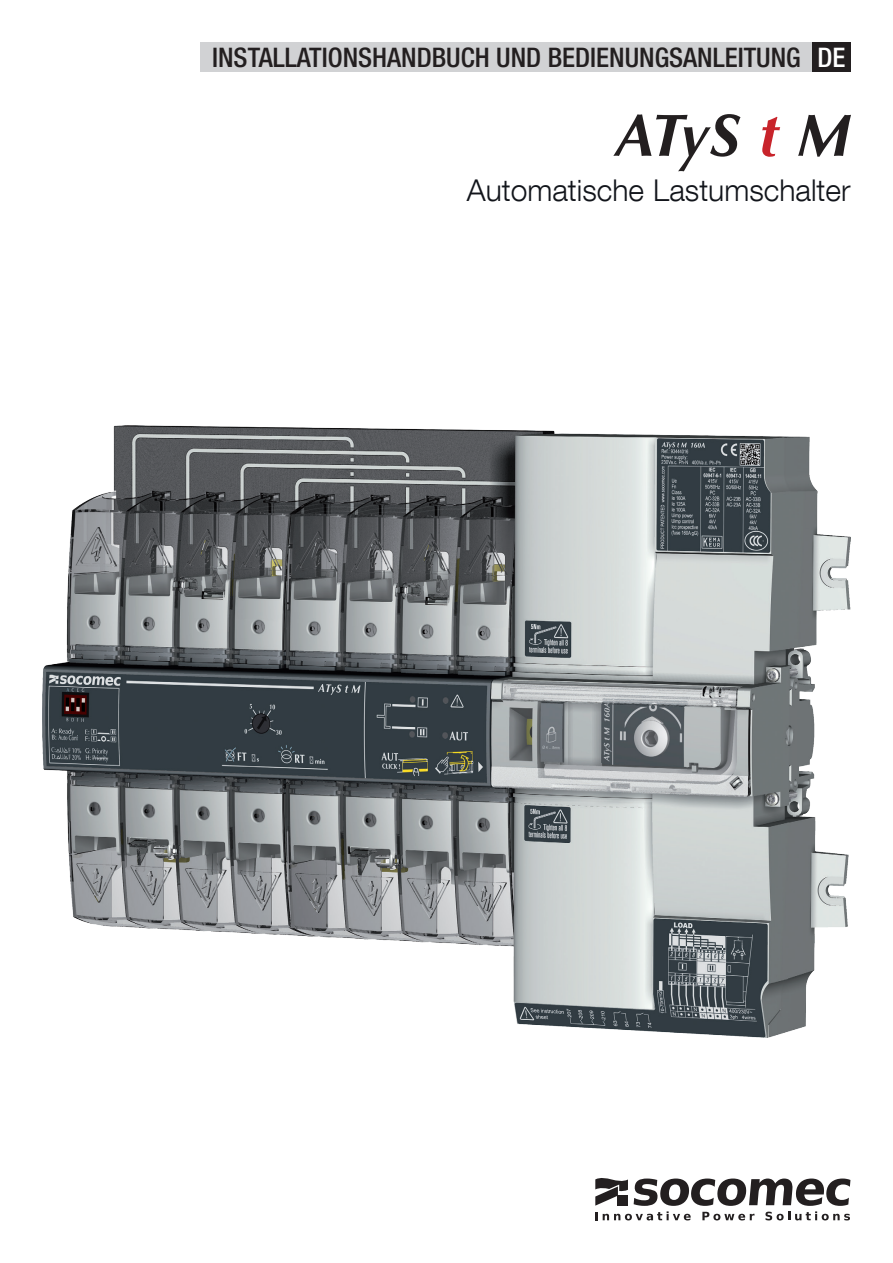
<style>
.page{position:relative;width:893px;height:1263px;background:#fff}
.page>*{position:absolute;margin:0;border:0;box-sizing:border-box;transform-origin:0 0}
.t1{font:italic 700 60px "Optima LT Std";color:#231f20}
.t2{font:300 30px "Helvetica Neue LT Com";color:#12151b}
.t3{font:500 condensed 27px "Helvetica Neue LT Com";color:#231f20}
.s1{color:#fff}
.s2{color:#c8242b}
</style>
<div class="page">
<img style="left:43px;top:425px;width:807px;height:612px">
<div style="left:200px;top:43px;width:613px;height:29px;background:#d1d2d4"></div>
<div style="left:812px;top:43px;width:38px;height:29px;background:#231f20"></div>
<svg style="left:595px;top:1178px;width:255px;height:42px"></svg>
<div style="left:618px;top:1195px;width:10px;height:10px;background:#231f20"></div>
<p class="t3" style="left:212px;top:41px;width:635px">INSTALLATIONSHANDBUCH UND BEDIENUNGSANLEITUNG <span class="s1">DE</span></p>
<h1 class="t1" style="left:615px;top:100px;width:237px">ATyS <span class="s2">t</span> M</h1>
<p class="t2" style="left:467px;top:172px;width:385px">Automatische Lastumschalter</p>
</div>
